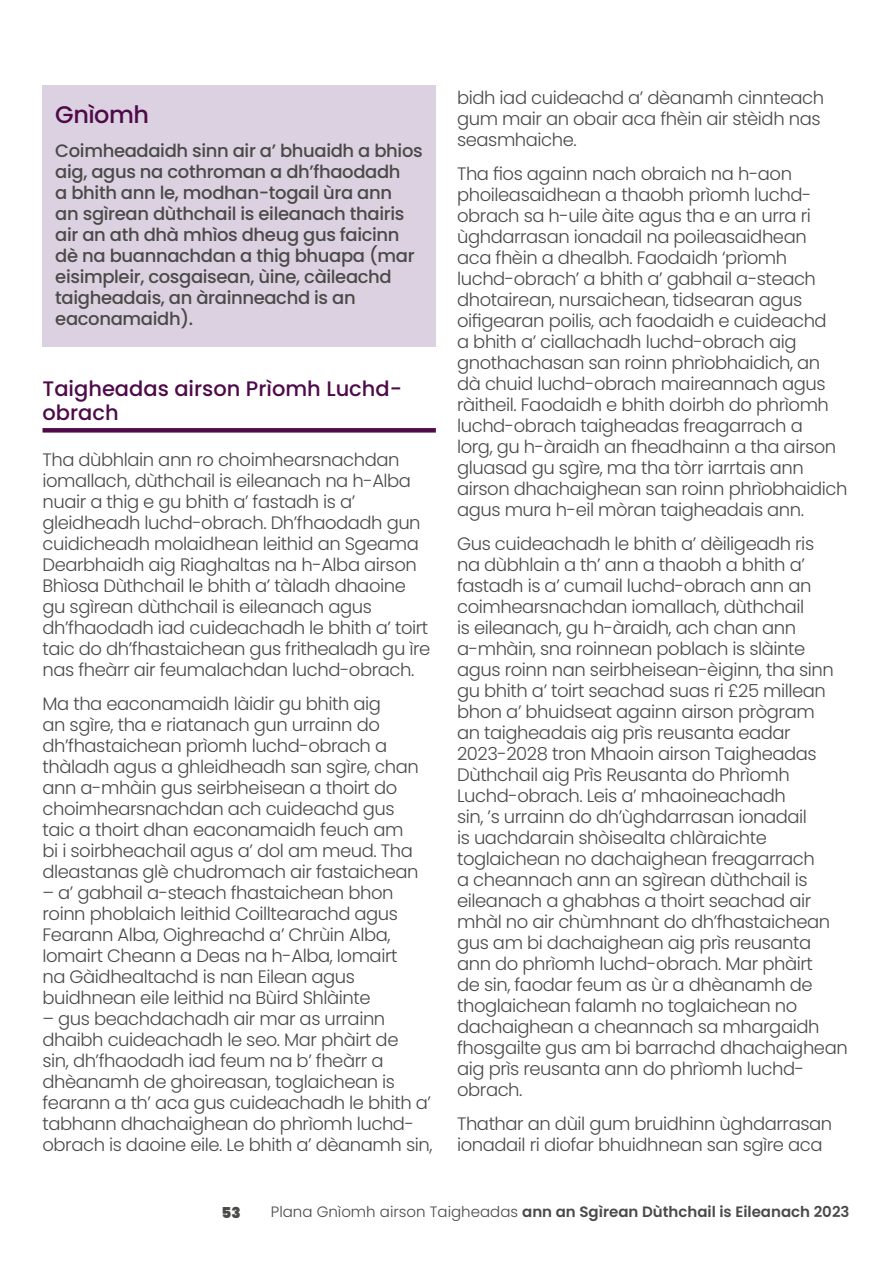
<style>
.page{position:relative;width:893px;height:1263px;background:#fff}
.page>*{position:absolute;margin:0;border:0;box-sizing:border-box;transform-origin:0 0}
.t1{font:500 24px "Poppins";letter-spacing:-.02em;color:#4e0a49}
.t2{font:500 21px/24px "Poppins";color:#4e0a49}
.t3{font:300 18px/21px "Poppins";letter-spacing:-.025em;color:#4a4a49}
.t4{font:500 18px/21px "Poppins";letter-spacing:-.02em;color:#4a4a49}
.t5{font:600 15px "Poppins";color:#4a4a49}
.t6{font:900 15px "Poppins";color:#4a4a49}
.s1{font-weight:300}
</style>
<div class="page">
<div style="left:43px;top:428px;width:393px;height:5px;background:#4e0a49"></div>
<div style="left:43px;top:85px;width:393px;height:261px;background:#dcd1e1"></div>
<h1 class="t1" style="left:55px;top:101px;width:95px">Gnìomh</h1>
<p class="t4" style="left:55px;top:140px;width:369px">Coimheadaidh sinn air a’ bhuaidh a bhios aig, agus na cothroman a dh’fhaodadh<br>a bhith ann le, modhan-togail ùra ann<br>an sgìrean dùthchail is eileanach thairis air an ath dhà mhìos dheug gus faicinn dè na buannachdan a thig bhuapa (mar eisimpleir, cosgaisean, ùine, càileachd taigheadais, an àrainneachd is an eaconamaidh).</p>
<p class="t2" style="left:43px;top:376px;width:361px">Taigheadas airson Prìomh Luchd&shy;obrach</p>
<p class="t3" style="left:43px;top:449px;width:389px">Tha dùbhlain ann ro choimhearsnachdan iomallach, dùthchail is eileanach na h-Alba nuair a thig e gu bhith a’ fastadh is a’ gleidheadh luchd-obrach. Dh’fhaodadh gun cuidicheadh molaidhean leithid an Sgeama Dearbhaidh aig Riaghaltas na h-Alba airson Bhìosa Dùthchail le bhith a’ tàladh dhaoine gu sgìrean dùthchail is eileanach agus dh’fhaodadh iad cuideachadh le bhith a’ toirt taic do dh’fhastaichean gus frithealadh gu ìre nas fheàrr air feumalachdan luchd-obrach.</p>
<p class="t3" style="left:43px;top:693px;width:378px">Ma tha eaconamaidh làidir gu bhith aig<br>an sgìre, tha e riatanach gun urrainn do dh’fhastaichean prìomh luchd-obrach a thàladh agus a ghleidheadh san sgìre, chan ann a-mhàin gus seirbheisean a thoirt do choimhearsnachdan ach cuideachd gus taic a thoirt dhan eaconamaidh feuch am bi i soirbheachail agus a’ dol am meud. Tha dleastanas glè chudromach air fastaichean</p>
<p class="t3" style="left:43px;top:882px;width:357px">– a’ gabhail a-steach fhastaichean bhon roinn phoblaich leithid Coilltearachd agus Fearann Alba, Oighreachd a’ Chrùin Alba, Iomairt Cheann a Deas na h-Alba, Iomairt na Gàidhealtachd is nan Eilean agus buidhnean eile leithid na Bùird Shlàinte</p>
<p class="t3" style="left:43px;top:1008px;width:391px">– gus beachdachadh air mar as urrainn dhaibh cuideachadh le seo. Mar phàirt de<br>sin, dh’fhaodadh iad feum na b’ fheàrr a dhèanamh de ghoireasan, toglaichean is fearann a th’ aca gus cuideachadh le bhith a’ tabhann dhachaighean do phrìomh luchd&shy;obrach is daoine eile. Le bhith a’ dèanamh sin,</p>
<p class="t3" style="left:457px;top:87px;width:369px">bidh iad cuideachd a’ dèanamh cinnteach gum mair an obair aca fhèin air stèidh nas seasmhaiche.</p>
<p class="t3" style="left:457px;top:163px;width:392px">Tha fios againn nach obraich na h-aon phoileasaidhean a thaobh prìomh luchd&shy;obrach sa h-uile àite agus tha e an urra ri ùghdarrasan ionadail na poileasaidhean<br>aca fhèin a dhealbh. Faodaidh ‘prìomh luchd-obrach’ a bhith a’ gabhail a-steach dhotairean, nursaichean, tidsearan agus oifigearan poilis, ach faodaidh e cuideachd<br>a bhith a’ ciallachadh luchd-obrach aig gnothachasan san roinn phrìobhaidich, an dà chuid luchd-obrach maireannach agus ràitheil. Faodaidh e bhith doirbh do phrìomh luchd-obrach taigheadas freagarrach a<br>lorg, gu h-àraidh an fheadhainn a tha airson gluasad gu sgìre, ma tha tòrr iarrtais ann airson dhachaighean san roinn phrìobhaidich agus mura h-eil mòran taigheadais ann.</p>
<p class="t3" style="left:457px;top:533px;width:392px">Gus cuideachadh le bhith a’ dèiligeadh ris<br>na dùbhlain a th’ ann a thaobh a bhith a’ fastadh is a’ cumail luchd-obrach ann an coimhearsnachdan iomallach, dùthchail<br>is eileanach, gu h-àraidh, ach chan ann a-mhàin, sna roinnean poblach is slàinte agus roinn nan seirbheisean-èiginn, tha sinn gu bhith a’ toirt seachad suas ri £25 millean bhon a’ bhuidseat againn airson prògram<br>an taigheadais aig prìs reusanta eadar 2023-2028 tron Mhaoin airson Taigheadas Dùthchail aig Prìs Reusanta do Phrìomh Luchd-obrach. Leis a’ mhaoineachadh<br>sin, ’s urrainn do dh’ùghdarrasan ionadail<br>is uachdarain shòisealta chlàraichte toglaichean no dachaighean freagarrach<br>a cheannach ann an sgìrean dùthchail is eileanach a ghabhas a thoirt seachad air mhàl no air chùmhnant do dh’fhastaichean gus am bi dachaighean aig prìs reusanta ann do phrìomh luchd-obrach. Mar phàirt<br>de sin, faodar feum as ùr a dhèanamh de thoglaichean falamh no toglaichean no dachaighean a cheannach sa mhargaidh fhosgailte gus am bi barrachd dhachaighean aig prìs reusanta ann do phrìomh luchd&shy;obrach.</p>
<p class="t3" style="left:457px;top:1113px;width:377px">Thathar an dùil gum bruidhinn ùghdarrasan ionadail ri diofar bhuidhnean san sgìre aca</p>
<p class="t6" style="left:222px;top:1204px;width:21px">53</p>
<p class="t5" style="left:271px;top:1203px;width:580px"><span class="s1">Plana Gnìomh airson Taigheadas</span> ann an Sgìrean Dùthchail is Eileanach 2023</p>
</div>
